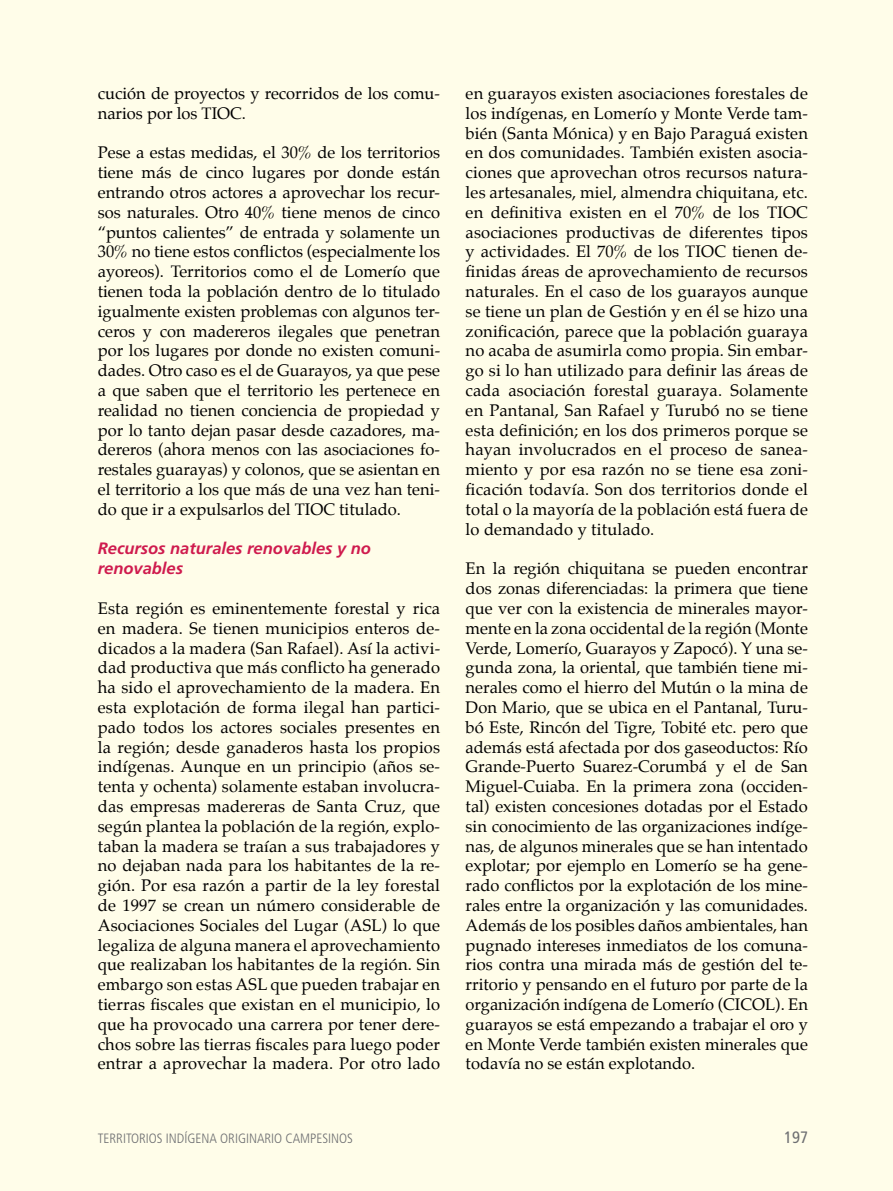
<style>
.page{position:relative;width:893px;height:1191px;background:#fffde9}
.page>*{position:absolute;margin:0;border:0;box-sizing:border-box;transform-origin:0 0}
.t1{font:16.5px/19.8px "Palatino";color:#000;text-align:justify}
.t2{font:italic 700 16.5px/19.8px "Frutiger";color:#cf1b4e}
.t3{font:condensed 16.5px "Frutiger";color:#6d6e71}
.t4{font:300 condensed 13.5px "Frutiger";color:#6d6e71}
</style>
<div class="page">
<p class="t1" style="left:98px;top:83px;width:344px">cución de proyectos y recorridos de los comu&shy;narios por los TIOC.</p>
<p class="t1" style="left:98px;top:143px;width:344px">Pese a estas medidas, el 30% de los territorios tiene más de cinco lugares por donde están entrando otros actores a aprovechar los recur&shy;sos naturales. Otro 40% tiene menos de cinco “puntos calientes” de entrada y solamente un 30% no tiene estos conflictos (especialmente los ayoreos). Territorios como el de Lomerío que tienen toda la población dentro de lo titulado igualmente existen problemas con algunos ter&shy;ceros y con madereros ilegales que penetran por los lugares por donde no existen comuni&shy;dades. Otro caso es el de Guarayos, ya que pese a que saben que el territorio les pertenece en realidad no tienen conciencia de propiedad y por lo tanto dejan pasar desde cazadores, ma&shy;dereros (ahora menos con las asociaciones fo&shy;restales guarayas) y colonos, que se asientan en el territorio a los que más de una vez han teni&shy;do que ir a expulsarlos del TIOC titulado.</p>
<p class="t2" style="left:98px;top:539px;width:275px">Recursos naturales renovables y no renovables</p>
<p class="t1" style="left:98px;top:598px;width:344px">Esta región es eminentemente forestal y rica en madera. Se tienen municipios enteros de&shy;dicados a la madera (San Rafael). Así la activi&shy;dad productiva que más conflicto ha generado ha sido el aprovechamiento de la madera. En esta explotación de forma ilegal han partici&shy;pado todos los actores sociales presentes en la región; desde ganaderos hasta los propios indígenas. Aunque en un principio (años se&shy;tenta y ochenta) solamente estaban involucra&shy;das empresas madereras de Santa Cruz, que según plantea la población de la región, explo&shy;taban la madera se traían a sus trabajadores y no dejaban nada para los habitantes de la re&shy;gión. Por esa razón a partir de la ley forestal de 1997 se crean un número considerable de Asociaciones Sociales del Lugar (ASL) lo que legaliza de alguna manera el aprovechamiento que realizaban los habitantes de la región. Sin embargo son estas ASL que pueden trabajar en tierras fiscales que existan en el municipio, lo que ha provocado una carrera por tener dere&shy;chos sobre las tierras fiscales para luego poder entrar a aprovechar la madera. Por otro lado</p>
<p class="t1" style="left:466px;top:83px;width:344px">en guarayos existen asociaciones forestales de los indígenas, en Lomerío y Monte Verde tam&shy;bién (Santa Mónica) y en Bajo Paraguá existen en dos comunidades. También existen asocia&shy;ciones que aprovechan otros recursos natura&shy;les artesanales, miel, almendra chiquitana, etc. en definitiva existen en el 70% de los TIOC asociaciones productivas de diferentes tipos y actividades. El 70% de los TIOC tienen de&shy;finidas áreas de aprovechamiento de recursos naturales. En el caso de los guarayos aunque se tiene un plan de Gestión y en él se hizo una zonificación, parece que la población guaraya no acaba de asumirla como propia. Sin embar&shy;go si lo han utilizado para definir las áreas de cada asociación forestal guaraya. Solamente en Pantanal, San Rafael y Turubó no se tiene esta definición; en los dos primeros porque se hayan involucrados en el proceso de sanea&shy;miento y por esa razón no se tiene esa zoni&shy;ficación todavía. Son dos territorios donde el total o la mayoría de la población está fuera de lo demandado y titulado.</p>
<p class="t1" style="left:466px;top:558px;width:344px">En la región chiquitana se pueden encontrar dos zonas diferenciadas: la primera que tiene que ver con la existencia de minerales mayor&shy;mente en la zona occidental de la región (Monte Verde, Lomerío, Guarayos y Zapocó). Y una se&shy;gunda zona, la oriental, que también tiene mi&shy;nerales como el hierro del Mutún o la mina de Don Mario, que se ubica en el Pantanal, Turu&shy;bó Este, Rincón del Tigre, Tobité etc. pero que además está afectada por dos gaseoductos: Río Grande-Puerto Suarez-Corumbá y el de San Miguel-Cuiaba. En la primera zona (occiden&shy;tal) existen concesiones dotadas por el Estado sin conocimiento de las organizaciones indíge&shy;nas, de algunos minerales que se han intentado explotar; por ejemplo en Lomerío se ha gene&shy;rado conflictos por la explotación de los mine&shy;rales entre la organización y las comunidades.<br>Además de los posibles daños ambientales, han pugnado intereses inmediatos de los comuna&shy;rios contra una mirada más de gestión del te&shy;rritorio y pensando en el futuro por parte de la organización indígena de Lomerío (CICOL). En guarayos se está empezando a trabajar el oro y en Monte Verde también existen minerales que todavía no se están explotando.</p>
<p class="t4" style="left:98px;top:1130px;width:13px">TERRIT</p>
<p class="t4" style="left:131px;top:1130px;width:73px">ORIOS INDÍGENA</p>
<p class="t4" style="left:220px;top:1130px;width:32px">ORIGINARI</p>
<p class="t4" style="left:274px;top:1130px;width:80px">O CAMPESINOS</p>
<p class="t3" style="left:784px;top:1128px;width:25px">197</p>
</div>
